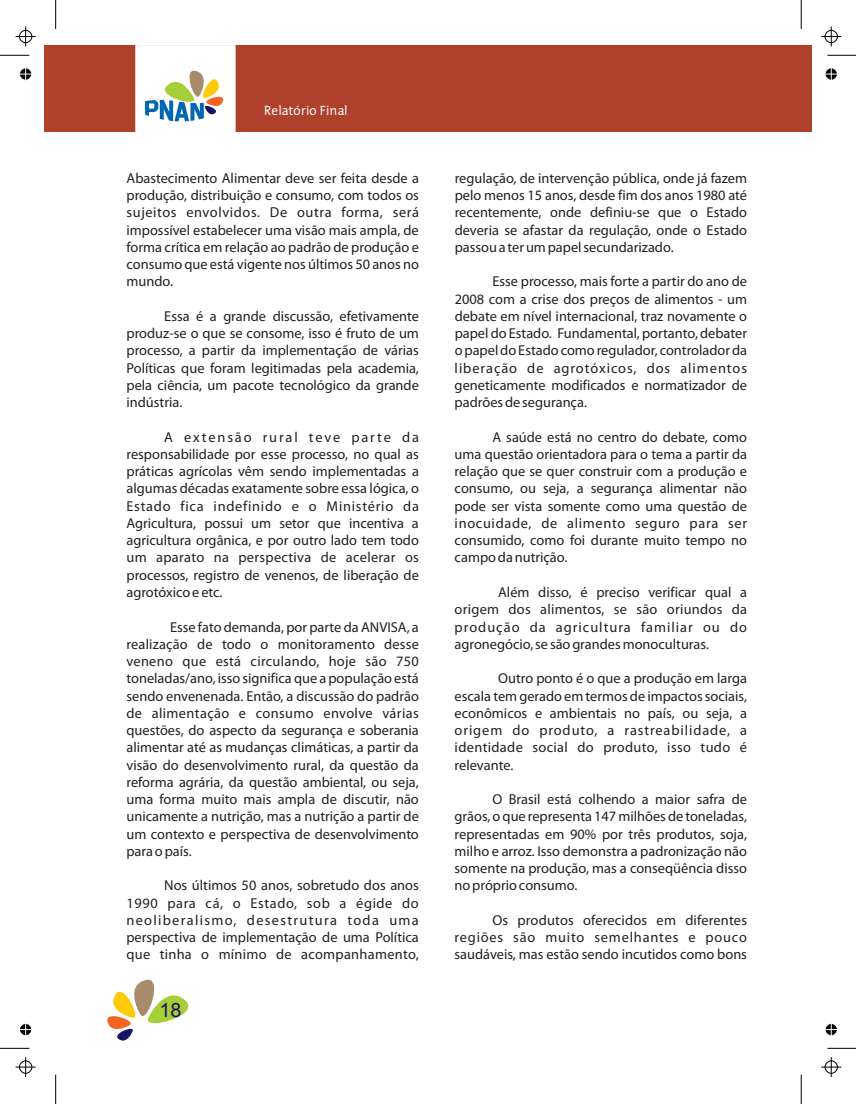
<style>
.page{position:relative;width:856px;height:1104px;background:#fff}
.page>*{position:absolute;margin:0;border:0;box-sizing:border-box;transform-origin:0 0}
.t1{font:19.75px "Arial";color:#191364}
.t2{font:14.38px/17.2px "Myriad Pro";color:#231f20;text-align:justify}
.t3{font:13.5px "Edifice Classic";color:#fff}
</style>
<div class="page">
<svg style="left:107px;top:979px;width:81px;height:61px"></svg>
<div style="left:44px;top:46px;width:767px;height:86px;background:#af402b"></div>
<svg style="left:135px;top:45px;width:101px;height:87px;background:#e2e7e1"></svg>
<svg style="left:0;top:1048px;width:29px;height:1px"></svg>
<svg style="left:55px;top:1074px;width:1px;height:29px"></svg>
<svg style="left:0;top:55px;width:29px;height:1px"></svg>
<svg style="left:55px;top:0;width:1px;height:29px"></svg>
<svg style="left:827px;top:55px;width:28px;height:1px"></svg>
<svg style="left:800px;top:0;width:1px;height:29px"></svg>
<svg style="left:827px;top:1048px;width:28px;height:1px"></svg>
<svg style="left:800px;top:1074px;width:1px;height:29px"></svg>
<svg style="left:16px;top:1057px;width:20px;height:20px"></svg>
<svg style="left:16px;top:27px;width:20px;height:20px"></svg>
<svg style="left:821px;top:27px;width:20px;height:20px"></svg>
<svg style="left:821px;top:1057px;width:20px;height:20px"></svg>
<svg style="left:19px;top:1023px;width:13px;height:13px"></svg>
<svg style="left:19px;top:67px;width:13px;height:14px"></svg>
<svg style="left:825px;top:68px;width:13px;height:13px"></svg>
<svg style="left:825px;top:1023px;width:12px;height:13px"></svg>
<p class="t3" style="left:264px;top:105px;width:85px">Relatório Final</p>
<p class="t2" style="left:126px;top:170px;width:294px">Abastecimento Alimentar deve ser feita desde a produção, distribuição e consumo, com todos os sujeitos envolvidos. De outra forma, será impossível estabelecer uma visão mais ampla, de forma crítica em relação ao padrão de produção e consumo que está vigente nos últimos 50 anos no mundo.</p>
<p class="t2" style="left:126px;top:308px;width:294px;text-indent:38px">Essa é a grande discussão, efetivamente produz-se o que se consome, isso é fruto de um processo, a partir da implementação de várias Políticas que foram legitimadas pela academia, pela ciência, um pacote tecnológico da grande indústria.</p>
<p class="t2" style="left:126px;top:429px;width:294px;text-indent:38px">A extensão rural teve parte da responsabilidade por esse processo, no qual as práticas agrícolas vêm sendo implementadas a algumas décadas exatamente sobre essa lógica, o Estado fica indefinido e o Ministério da Agricultura, possui um setor que incentiva a agricultura orgânica, e por outro lado tem todo um aparato na perspectiva de acelerar os processos, registro de venenos, de liberação de agrotóxico e etc.</p>
<p class="t2" style="left:126px;top:619px;width:294px;text-indent:44px">Esse fato demanda, por parte da ANVISA, a realização de todo o monitoramento desse veneno que está circulando, hoje são 750 toneladas/ano, isso significa que a população está sendo envenenada. Então, a discussão do padrão de alimentação e consumo envolve várias questões, do aspecto da segurança e soberania alimentar até as mudanças climáticas, a partir da visão do desenvolvimento rural, da questão da reforma agrária, da questão ambiental, ou seja, uma forma muito mais ampla de discutir, não unicamente a nutrição, mas a nutrição a partir de um contexto e perspectiva de desenvolvimento para o país.</p>
<p class="t2" style="left:126px;top:878px;width:294px;text-indent:38px">Nos últimos 50 anos, sobretudo dos anos 1990 para cá, o Estado, sob a égide do neoliberalismo, desestrutura toda uma perspectiva de implementação de uma Política que tinha o mínimo de acompanhamento,</p>
<h1 class="t1" style="left:160px;top:1002px;width:23px">18</h1>
<p class="t2" style="left:454px;top:170px;width:294px">regulação, de intervenção pública, onde já fazem pelo menos 15 anos, desde fim dos anos 1980 até recentemente, onde definiu-se que o Estado deveria se afastar da regulação, onde o Estado passou a ter um papel secundarizado.</p>
<p class="t2" style="left:454px;top:274px;width:294px;text-indent:38px">Esse processo, mais forte a partir do ano de 2008 com a crise dos preços de alimentos - um debate em nível internacional, traz novamente o papel do Estado. Fundamental, portanto, debater o papel do Estado como regulador, controlador da liberação de agrotóxicos, dos alimentos geneticamente modificados e normatizador de padrões de segurança.</p>
<p class="t2" style="left:454px;top:429px;width:294px;text-indent:38px">A saúde está no centro do debate, como uma questão orientadora para o tema a partir da relação que se quer construir com a produção e consumo, ou seja, a segurança alimentar não pode ser vista somente como uma questão de inocuidade, de alimento seguro para ser consumido, como foi durante muito tempo no campo da nutrição.</p>
<p class="t2" style="left:454px;top:584px;width:294px;text-indent:44px">Além disso, é preciso verificar qual a origem dos alimentos, se são oriundos da produção da agricultura familiar ou do agronegócio, se são grandes monoculturas.</p>
<p class="t2" style="left:454px;top:671px;width:294px;text-indent:44px">Outro ponto é o que a produção em larga escala tem gerado em termos de impactos sociais, econômicos e ambientais no país, ou seja, a origem do produto, a rastreabilidade, a identidade social do produto, isso tudo é relevante.</p>
<p class="t2" style="left:454px;top:791px;width:294px;text-indent:38px">O Brasil está colhendo a maior safra de grãos, o que representa 147 milhões de toneladas, representadas em 90% por três produtos, soja, milho e arroz. Isso demonstra a padronização não somente na produção, mas a conseqüência disso no próprio consumo.</p>
<p class="t2" style="left:454px;top:912px;width:294px;text-indent:38px">Os produtos oferecidos em diferentes regiões são muito semelhantes e pouco saudáveis, mas estão sendo incutidos como bons</p>
</div>
